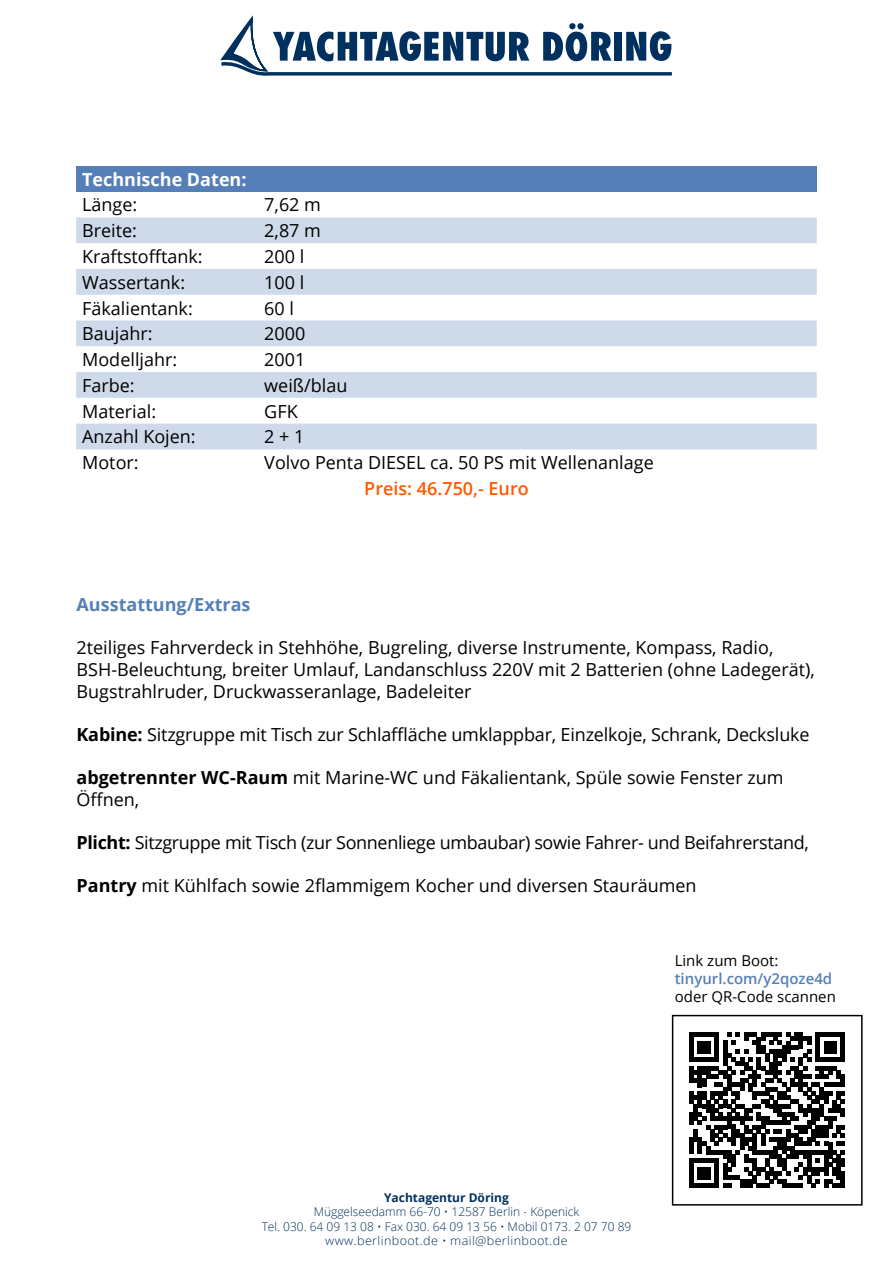
<style>
.page{position:relative;width:893px;height:1263px;background:#fff}
.page>*{position:absolute;margin:0;border:0;box-sizing:border-box;transform-origin:0 0}
.t1{font:18px/21.6px "Open Sans";color:#000}
.t2{font:18px "Open Sans";letter-spacing:-.02em;color:#000}
.t3{font:700 18px "Open Sans";color:#557fb8}
.t4{font:600 18px "Open Sans";color:#ff5800}
.t5{font:700 18px "Open Sans";color:#fff}
.t6{font:15px "Open Sans";color:#000}
.t7{font:600 15px "Open Sans";color:#557fb8}
.t8{font:300 12px/14.4px "Open Sans";color:#00305e;text-align:center}
.t9{font:700 12px "Open Sans";color:#00305e}
.s1{font-weight:700}
</style>
<div class="page">
<div style="left:689px;top:1032px;width:5px;height:30px;background:#000"></div>
<div style="left:689px;top:1066px;width:5px;height:17px;background:#000"></div>
<div style="left:689px;top:1091px;width:5px;height:13px;background:#000"></div>
<div style="left:689px;top:1112px;width:5px;height:13px;background:#000"></div>
<div style="left:689px;top:1137px;width:5px;height:17px;background:#000"></div>
<div style="left:689px;top:1158px;width:5px;height:30px;background:#000"></div>
<svg style="left:694px;top:1032px;width:151px;height:156px"></svg>
<hr style="left:841px;top:1171px;width:4px;height:17px;background:#000">
<div style="left:672px;top:1015px;width:191px;height:190px;border:2px solid #000"></div>
<svg style="left:220px;top:15px;width:452px;height:61px"></svg>
<div style="left:76px;top:166px;width:741px;height:26px;background:#557fb8"></div>
<svg style="left:76px;top:217px;width:741px;height:78px;fill:#ced9ea"></svg>
<svg style="left:76px;top:320px;width:741px;height:129px;fill:#ced9ea"></svg>
<p class="t5" style="left:82px;top:166px;width:166px">Technische Daten:</p>
<p class="t1" style="left:82px;top:194px;width:57px">Länge:</p>
<p class="t1" style="left:264px;top:194px;width:58px">7,62 m</p>
<p class="t1" style="left:82px;top:219px;width:56px">Breite:</p>
<p class="t1" style="left:264px;top:219px;width:58px">2,87 m</p>
<p class="t1" style="left:82px;top:245px;width:122px">Kraftstofftank:</p>
<p class="t1" style="left:264px;top:245px;width:42px">200 l</p>
<p class="t1" style="left:82px;top:271px;width:104px">Wassertank:</p>
<p class="t1" style="left:264px;top:271px;width:42px">100 l</p>
<p class="t1" style="left:82px;top:297px;width:112px">Fäkalientank:</p>
<p class="t1" style="left:264px;top:297px;width:31px">60 l</p>
<p class="t1" style="left:82px;top:322px;width:72px">Baujahr:</p>
<p class="t1" style="left:264px;top:322px;width:43px">2000</p>
<p class="t1" style="left:82px;top:348px;width:97px">Modelljahr:</p>
<p class="t1" style="left:264px;top:348px;width:43px">2001</p>
<p class="t1" style="left:82px;top:374px;width:54px">Farbe:</p>
<p class="t1" style="left:264px;top:374px;width:85px">weiß/blau</p>
<p class="t1" style="left:82px;top:400px;width:75px">Material:</p>
<p class="t1" style="left:264px;top:400px;width:35px">GFK</p>
<p class="t1" style="left:82px;top:426px;width:115px">Anzahl Kojen:</p>
<p class="t1" style="left:264px;top:426px;width:42px">2 + 1</p>
<p class="t1" style="left:82px;top:451px;width:58px">Motor:</p>
<p class="t1" style="left:264px;top:451px;width:391px">Volvo Penta DIESEL ca. 50 PS mit Wellenanlage</p>
<p class="t4" style="left:364px;top:476px;width:166px">Preis: 46.750,- Euro</p>
<p class="t3" style="left:77px;top:592px;width:175px">Ausstattung/Extras</p>
<p class="t1" style="left:77px;top:637px;width:740px">2teiliges Fahrverdeck in Stehhöhe, Bugreling, diverse Instrumente, Kompass, Radio,<br>BSH-Beleuchtung, breiter Umlauf, Landanschluss 220V mit 2 Batterien (ohne Ladegerät),<br>Bugstrahlruder, Druckwasseranlage, Badeleiter</p>
<p class="t1" style="left:77px;top:723px;width:734px"><span class="s1">Kabine:</span> Sitzgruppe mit Tisch zur Schlaffläche umklappbar, Einzelkoje, Schrank, Decksluke</p>
<p class="t1" style="left:77px;top:766px;width:708px"><span class="s1">abgetrennter WC-Raum</span> mit Marine-WC und Fäkalientank, Spüle sowie Fenster zum<br>Öffnen,</p>
<p class="t2" style="left:77px;top:830px;width:734px"><span class="s1">Plicht:</span> Sitzgruppe mit Tisch (zur Sonnenliege umbaubar) sowie Fahrer- und Beifahrerstand,</p>
<p class="t1" style="left:77px;top:874px;width:622px"><span class="s1">Pantry</span> mit Kühlfach sowie 2flammigem Kocher und diversen Stauräumen</p>
<p class="t6" style="left:675px;top:950px;width:105px">Link zum Boot:</p>
<p class="t7" style="left:675px;top:968px;width:159px">tinyurl.com/y2qoze4d</p>
<p class="t6" style="left:675px;top:986px;width:163px">oder QR-Code scannen</p>
<p class="t9" style="left:384px;top:1189px;width:126px">Yachtagentur Döring</p>
<p class="t8" style="left:262px;top:1204px;width:371px">Müggelseedamm 66-70 • 12587 Berlin - Köpenick<br>Tel. 030. 64 09 13 08 • Fax 030. 64 09 13 56 • Mobil 0173. 2 07 70 89 www.berlinboot.de • mail@berlinboot.de</p>
</div>
